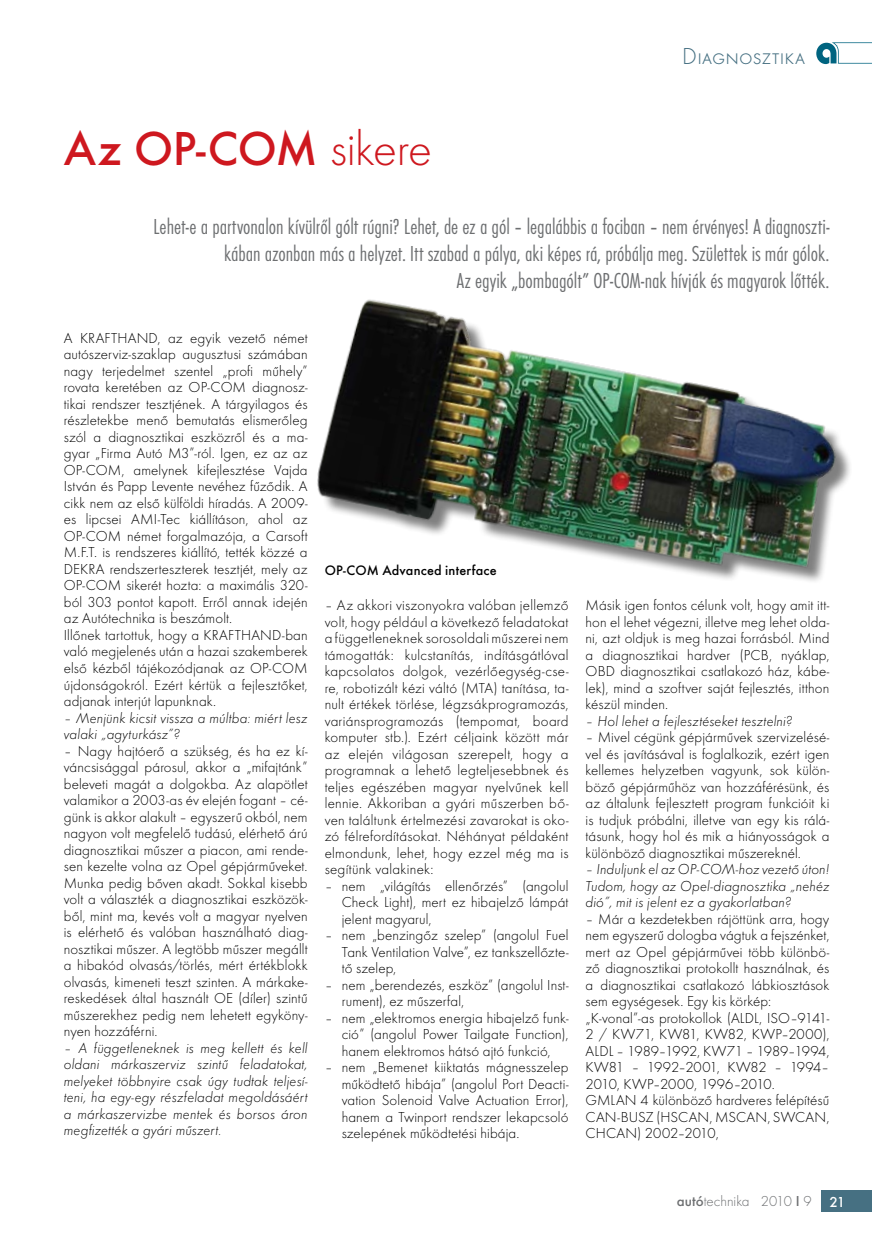
<style>
.page{position:relative;width:872px;height:1246px;background:#fff}
.page>*{position:absolute;margin:0;border:0;box-sizing:border-box;transform-origin:0 0}
.t1{font:500 49.5px "Futura TOT";letter-spacing:-.01em;color:#ce181f}
.t2{font:300 24px "Futura TOT";color:#467082}
.t3{font:22.5px/27px "Futura TOT Lig Con";letter-spacing:-.005em;color:#6d6f71;text-align:right}
.t4{font:300 15px/16.5px "Futura TOT";letter-spacing:.005em;color:#000;text-align:justify}
.t5{font:italic 300 15px/16.5px "Futura TOT";letter-spacing:.005em;color:#000;text-align:justify}
.t6{font:300 15px "Futura TOT";color:#6d6f71}
.t7{font:500 14.25px "Futura TOT";letter-spacing:.015em;color:#000}
.s1{font-weight:300}
.s2{font-weight:500}
.s3{font-weight:500;color:#fff}
</style>
<div class="page">
<div style="left:821px;top:1191px;width:51px;height:21px;background:#467082"></div>
<svg style="left:816px;top:42px;width:56px;height:22px"></svg>
<img style="left:317px;top:299px;width:533px;height:282px">
<p class="t1" style="left:64px;top:119px;width:370px">Az OP-COM <span class="s1">sikere</span></p>
<p class="t2" style="left:682px;top:42px;width:125px">Diagnosztika</p>
<p class="t3" style="left:154px;top:213px;width:677px">Lehet-e a partvonalon kívülről gólt rúgni? Lehet, de ez a gól – legalábbis a fociban – nem érvényes! A diagnoszti&shy;kában azonban más a helyzet. Itt szabad a pálya, aki képes rá, próbálja meg. Születtek is már gólok.<br>Az egyik „bombagólt” OP-COM-nak hívják és magyarok lőtték.</p>
<p class="t4" style="left:64px;top:330px;width:245px;text-align:left">A KRAFTHAND, az egyik vezető német autószerviz-szaklap augusztusi számában nagy terjedelmet szentel „profi műhely” rovata keretében az OP-COM diagnosz&shy;tikai rendszer tesztjének. A tárgyilagos és részletekbe menő bemutatás elismerőleg szól a diagnosztikai eszközről és a ma&shy;gyar „Firma Autó M3”-ról. Igen, ez az az OP-COM, amelynek kifejlesztése Vajda István és Papp Levente nevéhez fűződik. A cikk nem az első külföldi híradás. A 2009- es lipcsei AMI-Tec kiállításon, ahol az OP-COM német forgalmazója, a Carsoft M.F.T. is rendszeres kiállító, tették közzé a DEKRA rendszerteszterek tesztjét, mely az OP-COM sikerét hozta: a maximális 320- ból 303 pontot kapott. Erről annak idején az Autótechnika is beszámolt.<br>Illőnek tartottuk, hogy a KRAFTHAND-ban való megjelenés után a hazai szakemberek első kézből tájékozódjanak az OP-COM újdonságokról. Ezért kértük a fejlesztőket, adjanak interjút lapunknak.</p>
<p class="t5" style="left:64px;top:709px;width:245px">– Menjünk kicsit vissza a múltba: miért lesz valaki „agyturkász”?</p>
<p class="t4" style="left:64px;top:742px;width:245px">– Nagy hajtóerő a szükség, és ha ez kí&shy;váncsisággal párosul, akkor a „mifajtánk” beleveti magát a dolgokba. Az alapötlet valamikor a 2003-as év elején fogant – cé&shy;günk is akkor alakult – egyszerű okból, nem nagyon volt megfelelő tudású, elérhető árú diagnosztikai műszer a piacon, ami rende&shy;sen kezelte volna az Opel gépjárműveket.<br>Munka pedig bőven akadt. Sokkal kisebb volt a választék a diagnosztikai eszközök&shy;ből, mint ma, kevés volt a magyar nyelven is elérhető és valóban használható diag&shy;nosztikai műszer. A legtöbb műszer megállt a hibakód olvasás/törlés, mért értékblokk olvasás, kimeneti teszt szinten. A márkake&shy;reskedések által használt OE (díler) szintű műszerekhez pedig nem lehetett egykön - nyen hozzáférni.</p>
<p class="t5" style="left:64px;top:1039px;width:245px">– A függetleneknek is meg kellett és kell oldani márkaszerviz szintű feladatokat, melyeket többnyire csak úgy tudtak teljesí&shy;teni, ha egy-egy részfeladat megoldásáért a márkaszervizbe mentek és borsos áron megfizették a gyári műszert.</p>
<p class="t7" style="left:325px;top:562px;width:174px">OP-COM Advanced interface</p>
<p class="t4" style="left:325px;top:597px;width:245px">– Az akkori viszonyokra valóban jellemző volt, hogy például a következő feladatokat a függetleneknek sorosoldali műszerei nem támogatták: kulcstanítás, indításgátlóval kapcsolatos dolgok, vezérlőegység-cse&shy;re, robotizált kézi váltó (MTA) tanítása, ta&shy;nult értékek törlése, légzsákprogramozás, variánsprogramozás (tempomat, board komputer stb.). Ezért céljaink között már az elején világosan szerepelt, hogy a programnak a lehető legteljesebbnek és teljes egészében magyar nyelvűnek kell lennie. Akkoriban a gyári műszerben bő&shy;ven találtunk értelmezési zavarokat is oko&shy;zó félrefordításokat. Néhányat példaként elmondunk, lehet, hogy ezzel még ma is segítünk valakinek:</p>
<p class="t4" style="left:342px;top:877px;width:228px;text-indent:-17px">– nem „világítás ellenőrzés” (angolul Check Light), mert ez hibajelző lámpát jelent magyarul,</p>
<p class="t4" style="left:342px;top:927px;width:228px;text-indent:-17px">– nem „benzingőz szelep” (angolul Fuel Tank Ventilation Valve”, ez tankszellőzte&shy;tő szelep,</p>
<p class="t4" style="left:342px;top:976px;width:228px;text-indent:-17px">– nem „berendezés, eszköz” (angolul Inst&shy;rument), ez műszerfal,</p>
<p class="t4" style="left:342px;top:1009px;width:228px;text-indent:-17px">– nem „elektromos energia hibajelző funk&shy;ció” (angolul Power Tailgate Function), hanem elektromos hátsó ajtó funkció,</p>
<p class="t4" style="left:342px;top:1059px;width:228px;text-indent:-17px">– nem „Bemenet kiiktatás mágnesszelep működtető hibája” (angolul Port Deacti&shy;vation Solenoid Valve Actuation Error), hanem a Twinport rendszer lekapcsoló szelepének működtetési hibája.</p>
<p class="t4" style="left:585px;top:597px;width:245px">Másik igen fontos célunk volt, hogy amit itt&shy;hon el lehet végezni, illetve meg lehet olda&shy;ni, azt oldjuk is meg hazai forrásból. Mind a diagnosztikai hardver (PCB, nyáklap, OBD diagnosztikai csatlakozó ház, kábe&shy;lek), mind a szoftver saját fejlesztés, itthon készül minden.</p>
<p class="t5" style="left:585px;top:712px;width:208px">– Hol lehet a fejlesztéseket tesztelni?</p>
<p class="t4" style="left:585px;top:729px;width:245px">– Mivel cégünk gépjárművek szervizelésé&shy;vel és javításával is foglalkozik, ezért igen kellemes helyzetben vagyunk, sok külön&shy;böző gépjárműhöz van hozzáférésünk, és az általunk fejlesztett program funkcióit ki is tudjuk próbálni, illetve van egy kis rálá&shy;tásunk, hogy hol és mik a hiányosságok a különböző diagnosztikai műszereknél.</p>
<p class="t5" style="left:585px;top:861px;width:245px">– Induljunk el az OP-COM-hoz vezető úton!<br>Tudom, hogy az Opel-diagnosztika „nehéz dió”, mit is jelent ez a gyakorlatban?</p>
<p class="t4" style="left:585px;top:910px;width:245px;text-align:left">– Már a kezdetekben rájöttünk arra, hogy nem egyszerű dologba vágtuk a fejszénket, mert az Opel gépjárművei több különbö&shy;ző diagnosztikai protokollt használnak, és a diagnosztikai csatlakozó lábkiosztások sem egységesek. Egy kis körkép: „K-vonal”-as protokollok (ALDL, ISO–9141- 2 / KW71, KW81, KW82, KWP–2000), ALDL – 1989–1992, KW71 – 1989–1994, KW81 – 1992–2001, KW82 – 1994– 2010, KWP–2000, 1996–2010.<br>GMLAN 4 különböző hardveres felépítésű CAN-BUSZ (HSCAN, MSCAN, SWCAN, CHCAN) 2002–2010,</p>
<p class="t6" style="left:677px;top:1193px;width:170px"><span class="s2">autó</span>technika 2010 <span class="s2">I</span> 9 <span class="s3">21</span></p>
</div>
